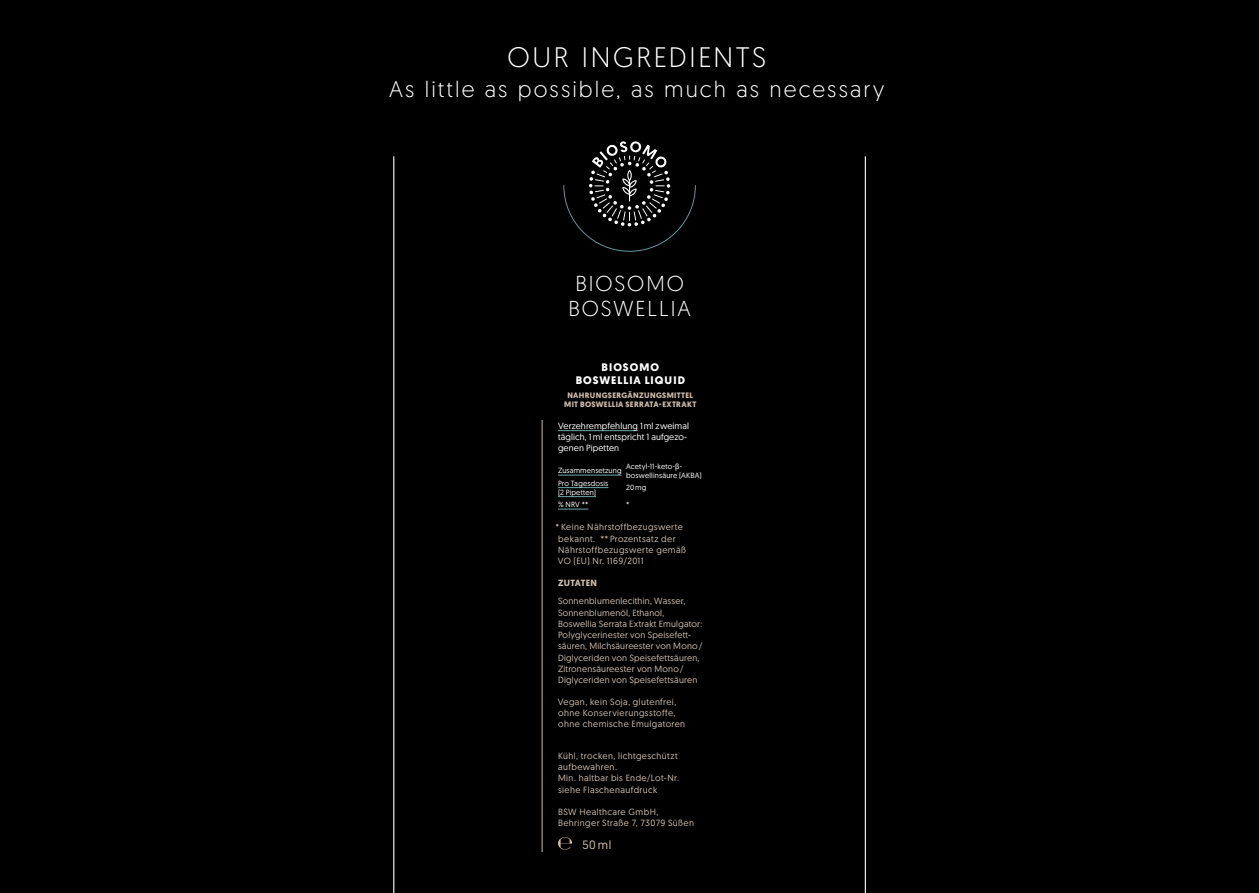
<style>
.page{position:relative;width:1259px;height:893px;background:#000}
.page>*{position:absolute;margin:0;border:0;box-sizing:border-box;transform-origin:0 0}
.t1{font:300 28.2px "Geomanist";letter-spacing:.095em;color:#fff}
.t2{font:300 22.5px "Geomanist";letter-spacing:.095em;color:#fff}
.t3{font:300 21.6px "Geomanist";letter-spacing:.09em;color:#fff}
.t4{font:12px "Geomanist";color:#cfbcab}
.t5{font:700 10.95px/13px "Geomanist";letter-spacing:.095em;color:#fff;text-align:center}
.t6{font:9px/11.2px "Geomanist";letter-spacing:.03em;color:#cfbcab}
.t7{font:9px/11.2px "Geomanist";letter-spacing:.015em;color:#fff}
.t8{font:9px/11.2px "Geomanist";letter-spacing:.05em;color:#cfbcab}
.t9{font:700 9px "Geomanist";letter-spacing:.03em;color:#cfbcab}
.t10{font:700 7.8px/9.3px "Geomanist";letter-spacing:.045em;color:#cfbcab;text-align:center}
.t11{font:7.5px/9px "Geomanist";letter-spacing:.015em;color:#fff}
.s1{font-family:"Arial"}
</style>
<div class="page">
<svg style="left:563px;top:141px;width:133px;height:111px"></svg>
<hr style="left:542px;top:420px;width:1px;height:432px;background:#cfbcab">
<hr style="left:393px;top:156px;width:1px;height:737px;background:#fff">
<hr style="left:865px;top:156px;width:1px;height:737px;background:#fff">
<hr style="left:558px;top:430px;width:80px;height:1px;background:#669697">
<hr style="left:558px;top:474px;width:63px;height:2px;background:#669697">
<hr style="left:558px;top:487px;width:50px;height:1px;background:#669697">
<hr style="left:558px;top:496px;width:38px;height:1px;background:#669697">
<hr style="left:558px;top:508px;width:30px;height:2px;background:#669697">
<svg style="left:558px;top:837px;width:14px;height:13px"></svg>
<h1 class="t1" style="left:507px;top:39px;width:260px">OUR INGREDIENTS</h1>
<h2 class="t2" style="left:389px;top:74px;width:496px">As little as possible, as much as necessary</h2>
<h3 class="t3" style="left:575px;top:270px;width:110px">BIOSOMO</h3>
<h3 class="t3" style="left:568px;top:295px;width:124px">BOSWELLIA</h3>
<p class="t5" style="left:576px;top:360px;width:111px">BIOSOMO<br>BOSWELLIA LIQUID</p>
<p class="t10" style="left:564px;top:390px;width:134px">NAHRUNGSERGÄNZUNGSMITTEL<br>MIT BOSWELLIA SERRATA-EXTRAKT</p>
<p class="t7" style="left:558px;top:420px;width:133px">Verzehrempfehlung 1ml zweimal täglich, 1ml entspricht 1 aufgezo&shy;genen Pipetten</p>
<p class="t11" style="left:558px;top:466px;width:65px">Zusammensetzung</p>
<p class="t11" style="left:626px;top:461px;width:77px">Acetyl-11-keto-<span class="s1">β&shy;</span>boswellinsäure (AKBA)</p>
<p class="t11" style="left:558px;top:478px;width:52px">Pro Tagesdosis (2 Pipetten)</p>
<p class="t11" style="left:626px;top:483px;width:22px">20mg</p>
<p class="t11" style="left:558px;top:500px;width:32px">% NRV **</p>
<p class="t11" style="left:626px;top:500px;width:5px">*</p>
<p class="t6" style="left:555px;top:521px;width:132px">* Keine Nährstoffbezugswerte bekannt. ** Prozentsatz der<br>Nährstoffbezugswerte gemäß<br>VO (EU) Nr. 1169/2011</p>
<p class="t9" style="left:558px;top:576px;width:41px">ZUTATEN</p>
<p class="t6" style="left:558px;top:595px;width:146px">Sonnenblumenlecithin, Wasser, Sonnenblumenöl, Ethanol, Boswellia Serrata Extrakt Emulgator:<br>Polyglycerinester von Speisefett&shy;säuren, Milchsäureester von Mono/ Diglyceriden von Speisefettsäuren, Zitronensäureester von Mono/ Diglyceriden von Speisefettsäuren</p>
<p class="t6" style="left:558px;top:696px;width:129px">Vegan, kein Soja, glutenfrei, ohne Konservierungsstoffe, ohne chemische Emulgatoren</p>
<p class="t6" style="left:558px;top:750px;width:122px">Kühl, trocken, lichtgeschützt aufbewahren.<br>Min. haltbar bis Ende/Lot-Nr. siehe Flaschenaufdruck</p>
<p class="t8" style="left:558px;top:806px;width:138px">BSW Healthcare GmbH,<br>Behringer Straße 7, 73079 Süßen</p>
<h3 class="t4" style="left:582px;top:837px;width:30px">50 ml</h3>
</div>
